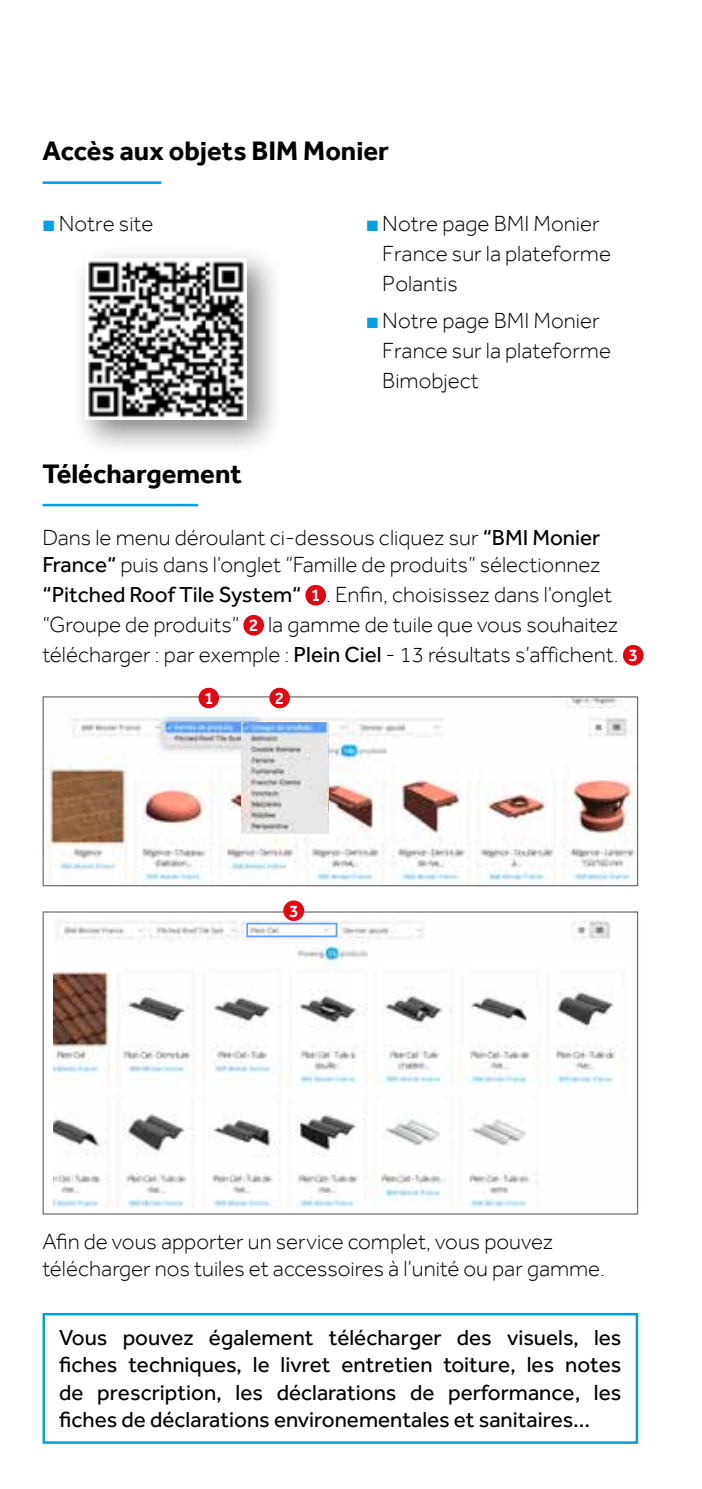
<style>
.page{position:relative;width:702px;height:1489px;background:#fff}
.page>*{position:absolute;margin:0;border:0;box-sizing:border-box;transform-origin:0 0}
.t1{font:700 27.5px "Effra";color:#000}
.t2{font:300 22.5px/30px "Effra";color:#000}
.t3{font:22.5px/27.5px "Effra";color:#000;text-align:justify}
.t4{font:500 17.75px "Effra";color:#fff}
.s1{color:#009fe3}
.s2{font-weight:400}
.s3{font-weight:500;font-size:18px;color:#fff}
</style>
<div class="page">
<hr style="left:43px;top:181px;width:118px;height:3px;background:#009fe3">
<hr style="left:43px;top:504px;width:155px;height:2px;background:#009fe3">
<div style="left:305px;top:585px;width:21px;height:20px;background:#e30613;border-radius:50%"></div>
<div style="left:243px;top:615px;width:21px;height:20px;background:#e30613;border-radius:50%"></div>
<div style="left:623px;top:645px;width:20px;height:20px;background:#e30613;border-radius:50%"></div>
<div style="left:43px;top:1312px;width:595px;height:131px;border:2px solid #009fe3"></div>
<div style="left:70px;top:244px;width:214px;height:213px;background:#000;opacity:.5"></div>
<img style="left:85px;top:259px;width:161px;height:161px">
<img style="left:45px;top:698px;width:590px;height:184px">
<div style="left:43px;top:696px;width:595px;height:190px;border:1px solid #706f6f"></div>
<img style="left:241px;top:722px;width:88px;height:111px">
<div style="left:198px;top:687px;width:21px;height:21px;background:#e30613;border-radius:50%"></div>
<div style="left:269px;top:687px;width:21px;height:21px;background:#e30613;border-radius:50%"></div>
<img style="left:53px;top:917px;width:586px;height:170px">
<img style="left:53px;top:1087px;width:586px;height:120px">
<div style="left:246px;top:922px;width:91px;height:15px;border:2px solid #679ff9"></div>
<div style="left:283px;top:900px;width:21px;height:20px;background:#e30613;border-radius:50%"></div>
<p class="t1" style="left:43px;top:135px;width:348px">Accès aux objets BIM Monier</p>
<p class="t2" style="left:43px;top:208px;width:112px"><span class="s1">■</span> Notre site</p>
<p class="t2" style="left:382px;top:208px;width:230px;text-indent:-16px"><span class="s1">■</span> Notre page BMI Monier<br>France sur la plateforme<br>Polantis</p>
<p class="t2" style="left:382px;top:305px;width:230px;text-indent:-16px"><span class="s1">■</span> Notre page BMI Monier<br>France sur la plateforme<br>Bimobject</p>
<p class="t1" style="left:43px;top:457px;width:201px">Téléchargement</p>
<p class="t2" style="left:43px;top:523px;width:559px;line-height:27px">Dans le menu déroulant ci-dessous cliquez sur <span class="s2">“BMI Monier<br>France“</span> puis dans l’onglet “Famille de produits” sélectionnez</p>
<p class="t2" style="left:43px;top:579px;width:597px"><span class="s2">“Pitched Roof Tile System“</span> <span class="s3">1</span> . Enfin, choisissez dans l’onglet “Groupe de produits“ <span class="s3">2</span> la gamme de tuile que vous souhaitez télécharger : par exemple : <span class="s2">Plein Ciel</span> - 13 résultats s’affichent. <span class="s3">3</span></p>
<p class="t4" style="left:204px;top:687px;width:11px">1</p>
<p class="t4" style="left:275px;top:687px;width:11px">2</p>
<p class="t4" style="left:289px;top:899px;width:11px">3</p>
<p class="t2" style="left:43px;top:1227px;width:564px;line-height:27px">Afin de vous apporter un service complet, vous pouvez télécharger nos tuiles et accessoires à l’unité ou par gamme.</p>
<p class="t3" style="left:59px;top:1322px;width:563px">Vous pouvez également télécharger des visuels, les fiches techniques, le livret entretien toiture, les notes de prescription, les déclarations de performance, les fiches de déclarations environementales et sanitaires...</p>
</div>
